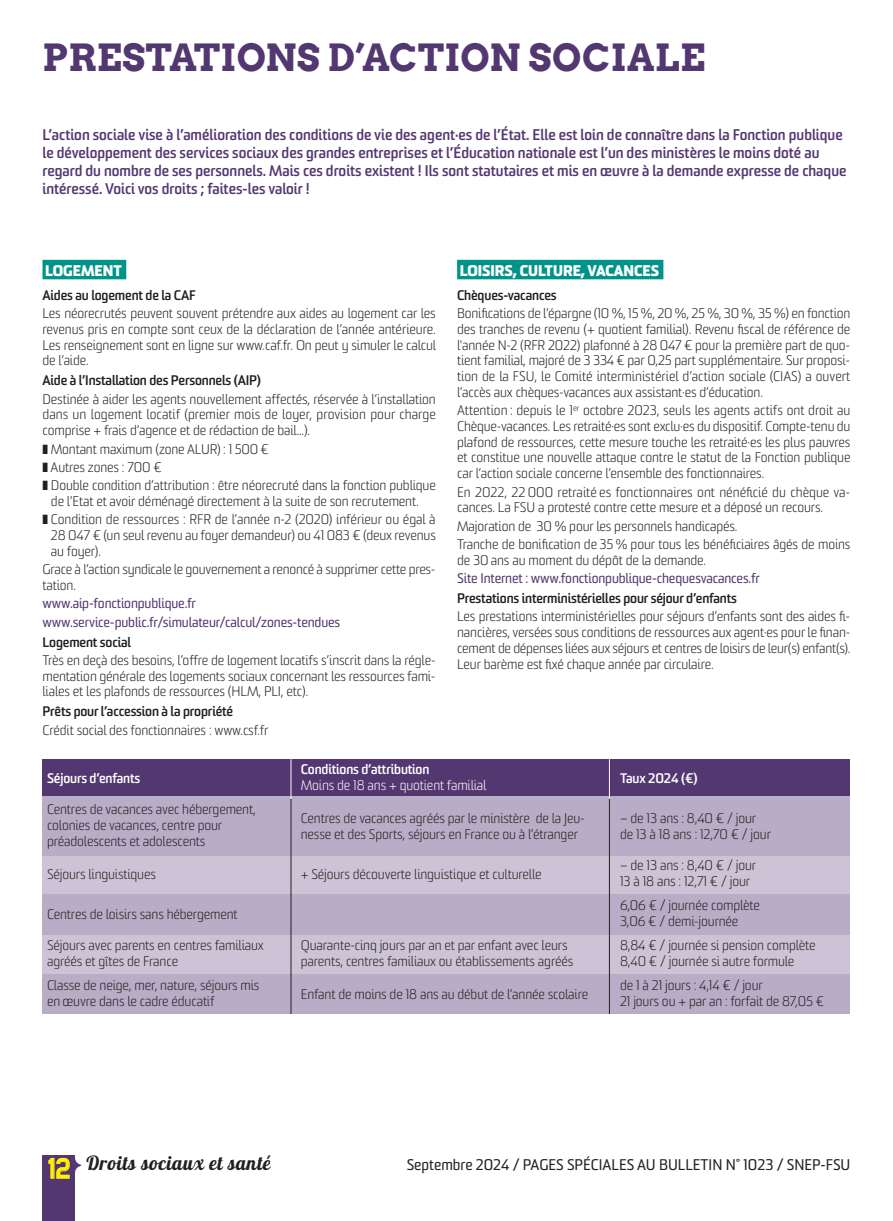
<style>
.page{position:relative;width:893px;height:1221px;background:#fff}
.page>*{position:absolute;margin:0;border:0;box-sizing:border-box;transform-origin:0 0}
.t1{font:700 37.5px "Arvo";letter-spacing:.01em;color:#533771}
.t2{font:28.5px "Lastwaerkbold";color:#fff101}
.t3{font:19.5px "Lobster 1.4";letter-spacing:.03em;color:#231f20}
.t4{font:700 15px/18px "Sommet";color:#533771}
.t5{font:15px "Sommet";color:#231f20}
.t6{font:800 15px "Sommet";color:#fff}
.t7{font:300 13.5px/15.8px "Sommet";letter-spacing:-.01em;color:#231f20}
.t8{font:700 13.5px "Sommet";letter-spacing:-.01em;color:#231f20}
.t9{font:13.5px/18.3px "Sommet";letter-spacing:-.01em;color:#533771}
.t10{font:700 13.5px "Sommet";letter-spacing:-.01em;color:#fff}
.t11{font:300 13.5px "Sommet";letter-spacing:-.01em;color:#fff}
.s1{color:#009389}
.s2{color:#533771}
</style>
<div class="page">
<div style="left:43px;top:854px;width:807px;height:129px;background:#ccc4d6"></div>
<div style="left:43px;top:974px;width:807px;height:39px;background:#b7adc6"></div>
<div style="left:43px;top:894px;width:807px;height:40px;background:#b7adc6"></div>
<div style="left:43px;top:759px;width:807px;height:37px;background:#533771"></div>
<div style="left:43px;top:796px;width:807px;height:59px;background:#b7adc6"></div>
<div style="left:43px;top:260px;width:83px;height:19px;background:#009389"></div>
<div style="left:457px;top:260px;width:206px;height:19px;background:#009389"></div>
<hr style="left:291px;top:759px;width:1px;height:39px;background:#fff">
<hr style="left:291px;top:798px;width:1px;height:215px;background:#231f20">
<hr style="left:609px;top:759px;width:1px;height:39px;background:#fff">
<hr style="left:609px;top:798px;width:1px;height:215px;background:#231f20">
<div style="left:43px;top:1155px;width:32px;height:65px;background:#533771"></div>
<svg style="left:48px;top:1157px;width:22px;height:21px"></svg>
<h1 class="t1" style="left:43px;top:36px;width:664px">PRESTATIONS D’ACTION SOCIALE</h1>
<p class="t4" style="left:43px;top:128px;width:805px">L’action sociale vise à l’amélioration des conditions de vie des agent·es de l’État. Elle est loin de connaître dans la Fonction publique le développement des services sociaux des grandes entreprises et l’Éducation nationale est l’un des ministères le moins doté au regard du nombre de ses personnels. Mais ces droits existent ! Ils sont statutaires et mis en œuvre à la demande expresse de chaque intéressé. Voici vos droits ; faites-les valoir !</p>
<p class="t6" style="left:45px;top:261px;width:83px">LOGEMENT<span class="s1">I</span></p>
<p class="t8" style="left:43px;top:290px;width:155px">Aides au logement de la CAF</p>
<p class="t7" style="left:43px;top:307px;width:395px;text-align:justify">Les néorecrutés peuvent souvent prétendre aux aides au logement car les revenus pris en compte sont ceux de la déclaration de l’année antérieure.<br>Les renseignement sont en ligne sur www.caf.fr. On peut y simuler le calcul de l’aide.</p>
<p class="t8" style="left:43px;top:375px;width:220px">Aide à l’Installation des Personnels (AIP)</p>
<p class="t7" style="left:43px;top:392px;width:395px;text-align:justify">Destinée à aider les agents nouvellement affectés, réservée à l’installation dans un logement locatif (premier mois de loyer, provision pour charge comprise + frais d’agence et de rédaction de bail...).</p>
<p class="t7" style="left:43px;top:441px;width:395px;line-height:18.3px">❚ Montant maximum (zone ALUR) : 1 500 €<br>❚ Autres zones : 700 €<br>❚ Double condition d’attribution : être néorecruté dans la fonction publique</p>
<p class="t7" style="left:43px;top:493px;width:395px;line-height:18.3px;text-indent:8px">de l’Etat et avoir déménagé directement à la suite de son recrutement.<br>❚ Condition de ressources : RFR de l’année n-2 (2020) inférieur ou égal à</p>
<p class="t7" style="left:51px;top:528px;width:386px">28 047 € (un seul revenu au foyer demandeur) ou 41 083 € (deux revenus au foyer).</p>
<p class="t7" style="left:43px;top:562px;width:394px">Grace à l’action syndicale le gouvernement a renoncé à supprimer cette pres&shy;tation.</p>
<p class="t9" style="left:43px;top:595px;width:299px">www.aip-fonctionpublique.fr www.service-public.fr/simulateur/calcul/zones-tendues</p>
<p class="t8" style="left:43px;top:636px;width:90px">Logement social</p>
<p class="t7" style="left:43px;top:653px;width:395px;text-align:justify">Très en deçà des besoins, l’offre de logement locatifs s’inscrit dans la régle&shy;mentation générale des logements sociaux concernant les ressources fami&shy;liales et les plafonds de ressources (HLM, PLI, etc).</p>
<p class="t8" style="left:43px;top:706px;width:192px">Prêts pour l’accession à la propriété</p>
<p class="t7" style="left:43px;top:723px;width:227px">Crédit social des fonctionnaires : www.csf.fr</p>
<p class="t6" style="left:460px;top:261px;width:205px">LOISIRS, CULTURE, VACANCES<span class="s1">I</span></p>
<p class="t8" style="left:457px;top:290px;width:101px">Chèques-vacances</p>
<p class="t7" style="left:457px;top:307px;width:395px;text-align:justify">Bonifications de l’épargne (10 %, 15 %, 20 %, 25 %, 30 %, 35 %) en fonction des tranches de revenu (+ quotient familial). Revenu fiscal de référence de l'année N-2 (RFR 2022) plafonné à 28 047 € pour la première part de quo&shy;tient familial, majoré de 3 334 € par 0,25 part supplémentaire. Sur proposi&shy;tion de la FSU, le Comité interministériel d’action sociale (CIAS) a ouvert l’accès aux chèques-vacances aux assistant·es d’éducation.</p>
<p class="t7" style="left:457px;top:404px;width:395px;text-align:justify">Attention : depuis le 1<sup>er</sup> octobre 2023, seuls les agents actifs ont droit au Chèque-vacances. Les retraité·es sont exclu·es du dispositif. Compte-tenu du plafond de ressources, cette mesure touche les retraité·es les plus pauvres et constitue une nouvelle attaque contre le statut de la Fonction publique car l’action sociale concerne l’ensemble des fonctionnaires.</p>
<p class="t7" style="left:457px;top:485px;width:395px">En 2022, 22 000 retraité es fonctionnaires ont nénéficié du chèque va&shy;cances. La FSU a protesté contre cette mesure et a déposé un recours.</p>
<p class="t7" style="left:457px;top:518px;width:395px;line-height:18.3px">Majoration de 30 % pour les personnels handicapés.<br>Tranche de bonification de 35 % pour tous les bénéficiaires âgés de moins</p>
<p class="t7" style="left:457px;top:553px;width:251px">de 30 ans au moment du dépôt de la demande.</p>
<p class="t9" style="left:457px;top:570px;width:304px">Site Internet : www.fonctionpublique-chequesvacances.fr</p>
<p class="t8" style="left:457px;top:593px;width:281px">Prestations interministérielles pour séjour d’enfants</p>
<p class="t7" style="left:457px;top:610px;width:395px;text-align:justify">Les prestations interministérielles pour séjours d’enfants sont des aides fi&shy;nancières, versées sous conditions de ressources aux agent·es pour le finan&shy;cement de dépenses liées aux séjours et centres de loisirs de leur(s) enfant(s).<br>Leur barème est fixé chaque année par circulaire.</p>
<p class="t10" style="left:47px;top:773px;width:95px">Séjours d’enfants</p>
<p class="t7" style="left:47px;top:802px;width:210px">Centres de vacances avec hébergement, colonies de vacances, centre pour préadolescents et adolescents</p>
<p class="t7" style="left:47px;top:867px;width:110px">Séjours linguistiques</p>
<p class="t7" style="left:47px;top:907px;width:192px">Centres de loisirs sans hébergement</p>
<p class="t7" style="left:47px;top:938px;width:218px">Séjours avec parents en centres familiaux agréés et gîtes de France</p>
<p class="t7" style="left:47px;top:978px;width:214px">Classe de neige, mer, nature, séjours mis en œuvre dans le cadre éducatif</p>
<p class="t10" style="left:301px;top:764px;width:130px">Conditions d’attribution</p>
<p class="t11" style="left:301px;top:780px;width:187px">Moins de 18 ans + quotient familial</p>
<p class="t7" style="left:301px;top:811px;width:286px">Centres de vacances agréés par le ministère de la Jeu&shy;nesse et des Sports, séjours en France ou à l’étranger</p>
<p class="t7" style="left:301px;top:867px;width:242px">+ Séjours découverte linguistique et culturelle</p>
<p class="t7" style="left:301px;top:938px;width:274px">Quarante-cinq jours par an et par enfant avec leurs parents, centres familiaux ou établissements agréés</p>
<p class="t7" style="left:301px;top:987px;width:289px">Enfant de moins de 18 ans au début de l’année scolaire</p>
<p class="t10" style="left:620px;top:773px;width:79px">Taux 2024 (€)</p>
<p class="t7" style="left:620px;top:811px;width:153px">– de 13 ans : 8,40 € / jour de 13 à 18 ans : 12,70 € / jour</p>
<p class="t7" style="left:620px;top:858px;width:138px">– de 13 ans : 8,40 € / jour<br>13 à 18 ans : 12,71 € / jour</p>
<p class="t7" style="left:620px;top:898px;width:141px">6,06 € / journée complète<br>3,06 € / demi-journée</p>
<p class="t7" style="left:620px;top:938px;width:197px">8,84 € / journée si pension complète<br>8,40 € / journée si autre formule</p>
<p class="t7" style="left:620px;top:978px;width:206px">de 1 à 21 jours : 4,14 € / jour<br>21 jours ou + par an : forfait de 87,05 €</p>
<h3 class="t3" style="left:67px;top:1150px;width:205px"><span class="s2">✦</span> Droits sociaux et santé</h3>
<p class="t5" style="left:407px;top:1158px;width:445px">Septembre 2024 / PAGES SPÉCIALES AU BULLETIN N° 1023 / SNEP-FSU</p>
<h2 class="t2" style="left:48px;top:1149px;width:24px">12</h2>
</div>
